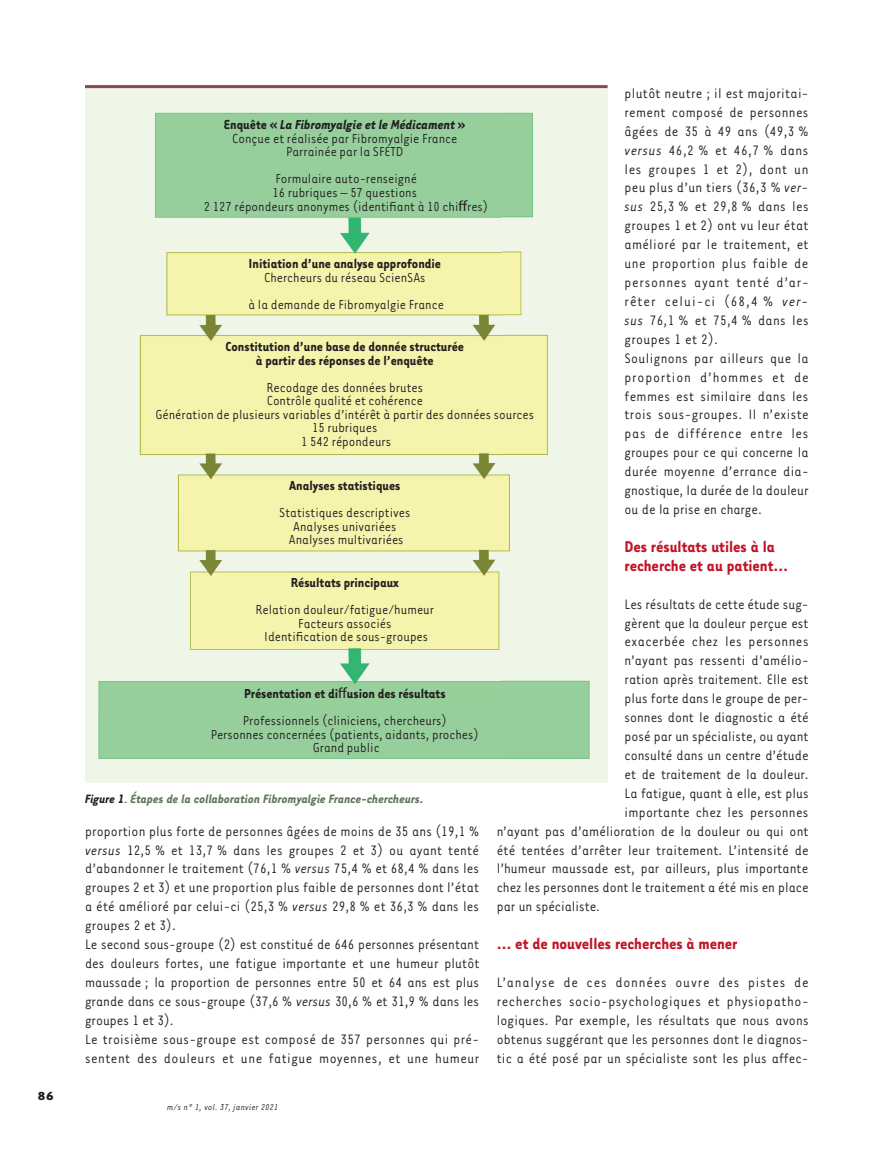
<style>
.page{position:relative;width:893px;height:1149px;background:#fff}
.page>*{position:absolute;margin:0;border:0;box-sizing:border-box;transform-origin:0 0}
.t1{font:700 18px/18.9px "Tarzana Narrow";color:#c11527}
.t2{font:15.75px/18.9px "Tarzana Narrow";letter-spacing:.01em;color:#231f20}
.t3{font:15.75px "Tarzana Narrow";letter-spacing:.03em;color:#231f20}
.t4{font:15px/13.5px "Tarzana Narrow";color:#231f20;text-align:center}
.t5{font:700 15px/13.5px "Tarzana Narrow";color:#231f20;text-align:center}
.t6{font:italic 700 13.95px "Tarzana Narrow";color:#5f7659}
.t7{font:700 13.5px "Tarzana Wide";color:#231f20}
.t8{font:italic 9.75px "Tarzana Narrow";letter-spacing:.025em;color:#231f20}
.s1{font-style:italic}
.s2{font-weight:700}
.s3{font-weight:700;font-style:italic}
.s4{font-family:"Myriad Pro"}
.s5{color:#231f20}
.s6{font-weight:400;font-style:normal;color:#231f20}
</style>
<div class="page">
<div style="left:85px;top:85px;width:523px;height:697px;background:#eff6e8"></div>
<img style="left:98px;top:112px;width:492px;height:647px">
<hr style="left:85px;top:85px;width:523px;height:3px;background:#8d454f">
<p class="t7" style="left:38px;top:1086px;width:18px">86</p>
<p class="t2" style="left:625px;top:83px;width:186px">plutôt neutre ; il est majoritai&shy;rement composé de personnes âgées de 35 à 49 ans (49,3 % <span class="s1">versus</span> 46,2 % et 46,7 % dans les groupes 1 et 2), dont un peu plus d’un tiers (36,3 % <span class="s1">ver&shy;sus</span> 25,3 % et 29,8 % dans les groupes 1 et 2) ont vu leur état amélioré par le traitement, et une proportion plus faible de personnes ayant tenté d’ar&shy;rêter celui-ci (68,4 % <span class="s1">ver&shy;sus</span> 76,1 % et 75,4 % dans les groupes 1 et 2).<br>Soulignons par ailleurs que la proportion d’hommes et de femmes est similaire dans les trois sous-groupes. Il n’existe pas de différence entre les groupes pour ce qui concerne la durée moyenne d’errance dia&shy;gnostique, la durée de la douleur ou de la prise en charge.</p>
<p class="t1" style="left:625px;top:536px;width:165px">Des résultats utiles à la recherche et au patient…</p>
<p class="t2" style="left:625px;top:593px;width:186px">Les résultats de cette étude sug-</p>
<p class="t2" style="left:625px;top:612px;width:185px">gèrent que la douleur perçue est</p>
<p class="t3" style="left:625px;top:632px;width:186px">exacerbée chez les personnes</p>
<p class="t2" style="left:625px;top:650px;width:186px">n’ayant pas ressenti d’amélio-</p>
<p class="t2" style="left:625px;top:669px;width:186px">ration après traitement. Elle est</p>
<p class="t2" style="left:625px;top:688px;width:185px">plus forte dans le groupe de per-</p>
<p class="t2" style="left:625px;top:707px;width:186px">sonnes dont le diagnostic a été</p>
<p class="t2" style="left:625px;top:726px;width:185px">posé par un spécialiste, ou ayant</p>
<p class="t2" style="left:625px;top:744px;width:185px">consulté dans un centre d’étude</p>
<p class="t2" style="left:625px;top:763px;width:185px">et de traitement de la douleur.</p>
<p class="t2" style="left:625px;top:782px;width:186px">La fatigue, quant à elle, est plus</p>
<p class="t2" style="left:625px;top:801px;width:185px">importante chez les personnes</p>
<p class="t2" style="left:497px;top:820px;width:313px">n’ayant pas d’amélioration de la douleur ou qui ont</p>
<p class="t2" style="left:497px;top:839px;width:313px">été tentées d’arrêter leur traitement. L’intensité de</p>
<p class="t2" style="left:497px;top:858px;width:313px">l’humeur maussade est, par ailleurs, plus importante</p>
<p class="t2" style="left:497px;top:877px;width:313px">chez les personnes dont le traitement a été mis en place</p>
<p class="t2" style="left:497px;top:896px;width:105px">par un spécialiste.</p>
<p class="t1" style="left:497px;top:933px;width:242px">… et de nouvelles recherches à mener</p>
<p class="t2" style="left:497px;top:971px;width:313px;text-align:justify">L’analyse de ces données ouvre des pistes de recherches socio-psychologiques et physiopatho&shy;logiques. Par exemple, les résultats que nous avons obtenus suggérant que les personnes dont le diagnos&shy;tic a été posé par un spécialiste sont les plus affec-</p>
<p class="t4" style="left:224px;top:117px;width:243px"><span class="s2">Enquête «</span> <span class="s3">La Fibromyalgie et le Médicament</span> <span class="s2">»<br></span>Conçue et réalisée par Fibromyalgie France<br>Parrainée par la SFETD</p>
<p class="t4" style="left:204px;top:171px;width:286px">Formulaire auto-renseigné<br>16 rubriques – 57 questions<br>2 127 répondeurs anonymes (identifiant à 10 chi<span class="s4">ff</span>res)</p>
<p class="t5" style="left:249px;top:256px;width:194px">Initiation d’une analyse approfondie</p>
<p class="t4" style="left:248px;top:263px;width:197px;line-height:27px">Chercheurs du réseau ScienSAs<br>à la demande de Fibromyalgie France</p>
<p class="t5" style="left:226px;top:339px;width:240px">Constitution d’une base de donnée structurée à partir des réponses de l’enquête</p>
<p class="t4" style="left:156px;top:380px;width:380px">Recodage des données brutes<br>Contrôle qualité et cohérence<br>Génération de plusieurs variables d’intérêt à partir des données sources 15 rubriques<br>1 542 répondeurs</p>
<p class="t5" style="left:289px;top:478px;width:113px">Analyses statistiques</p>
<p class="t4" style="left:279px;top:505px;width:133px">Statistiques descriptives<br>Analyses univariées<br>Analyses multivariées</p>
<p class="t5" style="left:291px;top:575px;width:110px">Résultats principaux</p>
<p class="t4" style="left:256px;top:602px;width:180px">Relation douleur/fatigue/humeur<br>Facteurs associés<br>Identification de sous-groupes</p>
<p class="t4" style="left:243px;top:679px;width:206px;line-height:27px;text-align:left"><span class="s2">Présentation et di</span><span class="s4">ff</span><span class="s2">usion des résultats<br></span>Professionnels (cliniciens, chercheurs)</p>
<p class="t4" style="left:211px;top:726px;width:270px">Personnes concernées (patients, aidants, proches)<br>Grand public</p>
<p class="t6" style="left:85px;top:789px;width:340px"><span class="s5">Figure 1</span><span class="s6">.</span> Étapes de la collaboration Fibromyalgie France-chercheurs.</p>
<p class="t2" style="left:85px;top:820px;width:396px">proportion plus forte de personnes âgées de moins de 35 ans (19,1 % <span class="s1">versus</span> 12,5 % et 13,7 % dans les groupes 2 et 3) ou ayant tenté d’abandonner le traitement (76,1 % <span class="s1">versus</span> 75,4 % et 68,4 % dans les groupes 2 et 3) et une proportion plus faible de personnes dont l’état a été amélioré par celui-ci (25,3 % <span class="s1">versus</span> 29,8 % et 36,3 % dans les groupes 2 et 3).<br>Le second sous-groupe (2) est constitué de 646 personnes présentant des douleurs fortes, une fatigue importante et une humeur plutôt maussade ; la proportion de personnes entre 50 et 64 ans est plus grande dans ce sous-groupe (37,6 % <span class="s1">versus</span> 30,6 % et 31,9 % dans les groupes 1 et 3).<br>Le troisième sous-groupe est composé de 357 personnes qui pré&shy;sentent des douleurs et une fatigue moyennes, et une humeur</p>
<p class="t8" style="left:167px;top:1100px;width:112px">m/s n° 1, vol. 37, janvier 2021</p>
</div>
